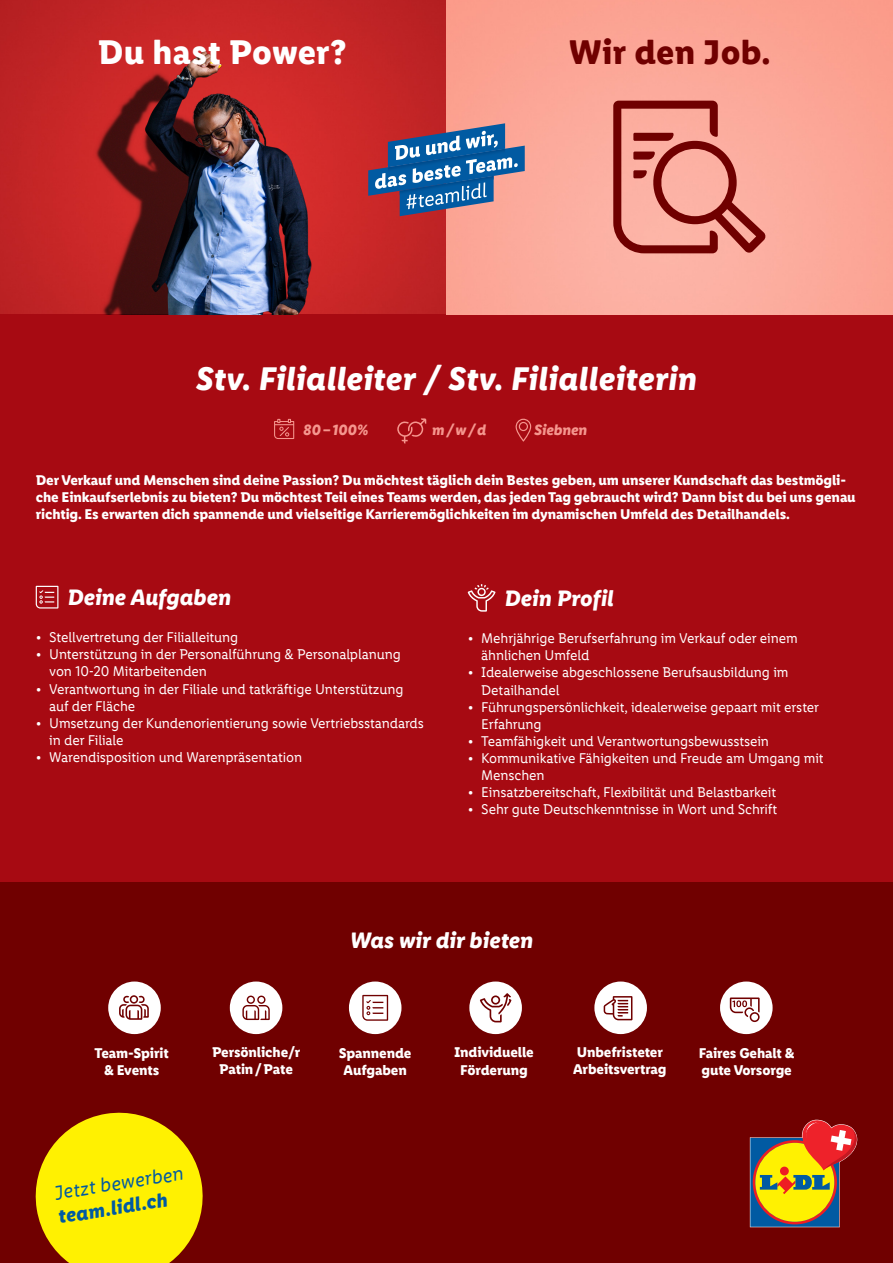
<style>
.page{position:relative;width:893px;height:1263px;background:#fff}
.page>*{position:absolute;margin:0;border:0;box-sizing:border-box;transform-origin:0 0}
.Headline_Bold_34_Pt{font:700 34.5px "Lidl Font Pro";letter-spacing:.005em;color:#fff}
.Headline_Bold_34_Pt-2{font:700 34.5px "Lidl Font Pro";letter-spacing:.005em;color:#700000}
.Headline_Bold_34_Pt-3{font:italic 700 33px "Lidl Font Pro";letter-spacing:.005em;color:#fff}
.Titel_18_Pt{font:italic 700 22.5px "Lidl Font Pro";color:#fff}
.t1{font:italic 19.95px "Lidl Font Pro";color:#015aa2}
.t2{font:italic 700 19.95px "Lidl Font Pro";color:#015aa2}
.Titel_Benefits_Regul{font:italic 700 15px "Lidl Font Pro";letter-spacing:-.01em;color:#f5968e}
.t3{font:14.25px/17.1px "Lidl Font Pro";letter-spacing:-.01em;color:#fff}
.Titel_Benefits_Regul-2{font:700 14.25px/17.1px "Lidl Font Pro";letter-spacing:-.01em;color:#fff}
</style>
<div class="page">
<img style="left:0;top:0;width:446px;height:315px">
<div style="left:0;top:315px;width:893px;height:570px;background:#a70a12"></div>
<div style="left:446px;top:0;width:447px;height:315px;background:linear-gradient(to right,#fca798,#fca798)"></div>
<div style="left:0;top:882px;width:893px;height:381px;background:#700000"></div>
<svg style="left:368px;top:123px;width:157px;height:93px;background:#737395"></svg>
<svg style="left:35px;top:1112px;width:168px;height:151px"></svg>
<svg style="left:750px;top:1120px;width:107px;height:107px"></svg>
<img style="left:47px;top:6px;width:291px;height:309px">
<svg style="left:613px;top:101px;width:153px;height:152px;background:#d68076"></svg>
<svg style="left:36px;top:586px;width:22px;height:22px"></svg>
<svg style="left:468px;top:584px;width:28px;height:28px"></svg>
<svg style="left:397px;top:418px;width:29px;height:26px"></svg>
<svg style="left:274px;top:419px;width:20px;height:20px"></svg>
<svg style="left:515px;top:418px;width:16px;height:24px"></svg>
<div style="left:108px;top:981px;width:53px;height:53px;background:#fff;border-radius:50%"></div>
<svg style="left:119px;top:995px;width:30px;height:25px"></svg>
<div style="left:230px;top:981px;width:52px;height:53px;background:#fff;border-radius:50%"></div>
<svg style="left:242px;top:995px;width:28px;height:25px"></svg>
<div style="left:349px;top:981px;width:52px;height:53px;background:#fff;border-radius:50%"></div>
<svg style="left:362px;top:995px;width:26px;height:26px"></svg>
<div style="left:469px;top:981px;width:53px;height:53px;background:#fff;border-radius:50%"></div>
<svg style="left:480px;top:993px;width:31px;height:29px"></svg>
<div style="left:594px;top:981px;width:53px;height:53px;background:#fff;border-radius:50%"></div>
<svg style="left:604px;top:996px;width:28px;height:24px"></svg>
<div style="left:720px;top:981px;width:53px;height:53px;background:#fff;border-radius:50%"></div>
<svg style="left:730px;top:997px;width:30px;height:25px"></svg>
<p class="Headline_Bold_34_Pt" style="left:98px;top:31px;width:250px">Du hast Power?</p>
<p class="Headline_Bold_34_Pt-2" style="left:569px;top:31px;width:203px">Wir den Job.</p>
<p class="Headline_Bold_34_Pt-3" style="left:196px;top:358px;width:503px">Stv. Filialleiter / Stv. Filialleiterin</p>
<p class="Titel_Benefits_Regul" style="left:303px;top:421px;width:67px">80–100%</p>
<p class="Titel_Benefits_Regul" style="left:432px;top:421px;width:56px">m/w/d</p>
<p class="Titel_Benefits_Regul" style="left:534px;top:421px;width:55px">Siebnen</p>
<p class="Titel_Benefits_Regul-2" style="left:36px;top:472px;width:822px">Der Verkauf und Menschen sind deine Passion? Du möchtest täglich dein Bestes geben, um unserer Kundschaft das bestmögli&shy;che Einkaufserlebnis zu bieten? Du möchtest Teil eines Teams werden, das jeden Tag gebraucht wird? Dann bist du bei uns genau richtig. Es erwarten dich spannende und vielseitige Karrieremöglichkeiten im dynamischen Umfeld des Detailhandels.</p>
<p class="Titel_18_Pt" style="left:67px;top:584px;width:165px">Deine Aufgaben</p>
<p class="t3" style="left:36px;top:629px;width:204px">• Stellvertretung der Filialleitung</p>
<p class="t3" style="left:49px;top:646px;width:353px;text-indent:-14px">• Unterstützung in der Personalführung &amp; Personalplanung von 10-20 Mitarbeitenden</p>
<p class="t3" style="left:49px;top:680px;width:356px;text-indent:-14px">• Verantwortung in der Filiale und tatkräftige Unterstützung auf der Fläche</p>
<p class="t3" style="left:49px;top:714px;width:376px;text-indent:-14px">• Umsetzung der Kundenorientierung sowie Vertriebsstandards in der Filiale</p>
<p class="t3" style="left:36px;top:749px;width:268px">• Warendisposition und Warenpräsentation</p>
<p class="Titel_18_Pt" style="left:504px;top:585px;width:111px">Dein Profil</p>
<p class="t3" style="left:481px;top:630px;width:318px;text-indent:-14px">• Mehrjährige Berufserfahrung im Verkauf oder einem ähnlichen Umfeld</p>
<p class="t3" style="left:481px;top:664px;width:309px;text-indent:-14px">• Idealerweise abgeschlossene Berufsausbildung im<br>Detailhandel</p>
<p class="t3" style="left:481px;top:698px;width:339px;text-indent:-14px">• Führungspersönlichkeit, idealerweise gepaart mit erster<br>Erfahrung</p>
<p class="t3" style="left:468px;top:732px;width:303px">• Teamfähigkeit und Verantwortungsbewusstsein</p>
<p class="t3" style="left:481px;top:750px;width:344px;text-indent:-14px">• Kommunikative Fähigkeiten und Freude am Umgang mit<br>Menschen</p>
<p class="t3" style="left:468px;top:784px;width:310px">• Einsatzbereitschaft, Flexibilität und Belastbarkeit</p>
<p class="t3" style="left:468px;top:801px;width:311px">• Sehr gute Deutschkenntnisse in Wort und Schrift</p>
<p class="Titel_Benefits_Regul-2" style="left:95px;top:1044px;width:76px;text-align:center">Team-Spirit &amp; Events</p>
<p class="Titel_Benefits_Regul-2" style="left:212px;top:1044px;width:90px">Persönliche/r</p>
<p class="Titel_Benefits_Regul-2" style="left:219px;top:1061px;width:75px">Patin/Pate</p>
<p class="t1" style="left:53px;top:1181px;width:132px;rotate:-9deg">Jetzt bewerben</p>
<p class="t2" style="left:57px;top:1205px;width:112px;rotate:-9deg">team.lidl.ch</p>
<p class="Titel_18_Pt" style="left:350px;top:927px;width:185px">Was wir dir bieten</p>
<p class="Titel_Benefits_Regul-2" style="left:339px;top:1044px;width:74px">Spannende</p>
<p class="Titel_Benefits_Regul-2" style="left:344px;top:1062px;width:65px">Aufgaben</p>
<p class="Titel_Benefits_Regul-2" style="left:454px;top:1044px;width:81px">Individuelle</p>
<p class="Titel_Benefits_Regul-2" style="left:460px;top:1061px;width:69px">Förderung</p>
<p class="Titel_Benefits_Regul-2" style="left:577px;top:1044px;width:88px">Unbefristeter</p>
<p class="Titel_Benefits_Regul-2" style="left:573px;top:1061px;width:95px">Arbeitsvertrag</p>
<p class="Titel_Benefits_Regul-2" style="left:699px;top:1044px;width:98px">Faires Gehalt &amp;</p>
<p class="Titel_Benefits_Regul-2" style="left:701px;top:1061px;width:92px">gute Vorsorge</p>
</div>
